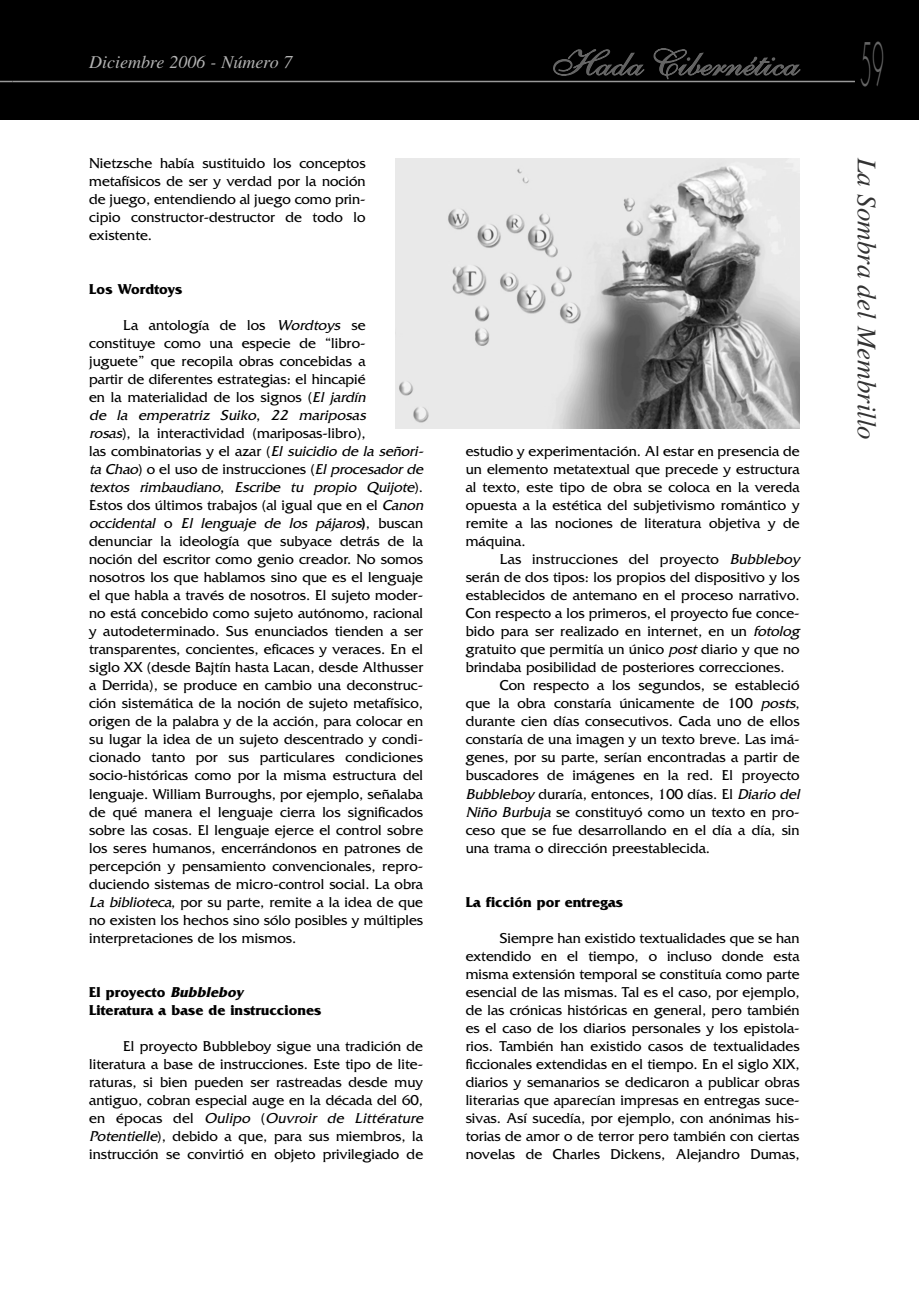
<style>
.page{position:relative;width:919px;height:1289px;background:#fff}
.page>*{position:absolute;margin:0;border:0;box-sizing:border-box;transform-origin:0 0}
.t1{font:36px "Shelley Allegro Script";color:#666;scale:1.12 1}
.t2{font:italic 27px "Times";color:#333}
.t3{font:italic 18px "Times";color:#b3b3b3}
.t4{font:15px/18px "Friz Quadrata";color:#000;text-align:justify}
.t5{font:700 15px/18px "Friz Quadrata";color:#000}
.s1{font-style:italic}
.s2{font-weight:700}
.s3{font-family:"Futura";font-weight:300;font-size:58.2px}
</style>
<div class="page">
<div style="left:13px;top:1px;width:905px;height:119px;background:#000"></div>
<img style="left:395px;top:158px;width:404px;height:270px">
<div style="left:0;top:1px;width:13px;height:119px;background:#000"></div>
<svg style="left:0;top:81px;width:13px;height:1px"></svg>
<hr style="left:13px;top:81px;width:841px;height:1px;background:#999">
<p class="t3" style="left:89px;top:56px;width:205px">Diciembre 2006 - Número 7</p>
<p class="t4" style="left:89px;top:156px;width:278px">Nietzsche había sustituido los conceptos metafísicos de ser y verdad por la noción de juego, entendiendo al juego como prin&shy;cipio constructor-destructor de todo lo existente.</p>
<p class="t5" style="left:89px;top:282px;width:95px">Los Wordtoys</p>
<p class="t4" style="left:89px;top:318px;width:338px;text-align:left;text-indent:34px">La antología de los <span class="s1">Wordtoys</span> se constituye como una especie de “libro-<br>juguete” que recopila obras concebidas a<br>partir de diferentes estrategias: el hincapié<br>en la materialidad de los signos (<span class="s1">El jardín<br>de la emperatriz Suiko</span>, <span class="s1">22 mariposas<br>rosas</span>), la interactividad (mariposas-libro),<br>las combinatorias y el azar (<span class="s1">El suicidio de la señori&shy;ta Chao</span>) o el uso de instrucciones (<span class="s1">El procesador de textos rimbaudiano</span>, <span class="s1">Escribe tu propio Quijote</span>) .<br>Estos dos últimos trabajos (al igual que en el <span class="s1">Canon occidental</span> o <span class="s1">El lenguaje de los pájaros</span><span class="s2">)</span> , b u s c a n denunciar la ideología que subyace detrás de la noción del escritor como genio creador. No somos nosotros los que hablamos sino que es el lenguaje el que habla a través de nosotros. El sujeto moder&shy;no está concebido como sujeto autónomo, racional y autodeterminado. Sus enunciados tienden a ser transparentes, concientes, eficaces y veraces. En el siglo XX (desde Bajtín hasta Lacan, desde Althusser a Derrida), se produce en cambio una deconstruc&shy;ción sistemática de la noción de sujeto metafísico, origen de la palabra y de la acción, para colocar en su lugar la idea de un sujeto descentrado y condi&shy;cionado tanto por sus particulares condiciones socio-históricas como por la misma estructura del lenguaje. William Burroughs, por ejemplo, señalaba de qué manera el lenguaje cierra los significados sobre las cosas. El lenguaje ejerce el control sobre los seres humanos, encerrándonos en patrones de percepción y pensamiento convencionales, repro&shy;duciendo sistemas de micro-control social. La obra <span class="s1">La biblioteca</span>, por su parte, remite a la idea de que no existen los hechos sino sólo posibles y múltiples interpretaciones de los mismos.</p>
<p class="t5" style="left:89px;top:984px;width:234px">El proyecto <span class="s1">Bubbleboy<br></span>Literatura a base de instrucciones</p>
<p class="t4" style="left:89px;top:1038px;width:338px;text-align:left;text-indent:34px">El proyecto Bubbleboy sigue una tradición de literatura a base de instrucciones. Este tipo de lite&shy;raturas, si bien pueden ser rastreadas desde muy antiguo, cobran especial auge en la década del 60, e n é p o c a s d e l <span class="s1">Oulipo</span> ( <span class="s1">Ouvroir de Littérature Potentielle</span>), debido a que, para sus miembros, la instrucción se convirtió en objeto privilegiado de</p>
<h1 class="t1" style="left:553px;top:53px;width:297px">Hada Cibernética <span class="s3">59</span></h1>
<p class="t4" style="left:465px;top:444px;width:335px">estudio y experimentación. Al estar en presencia de un elemento metatextual que precede y estructura al texto, este tipo de obra se coloca en la vereda opuesta a la estética del subjetivismo romántico y remite a las nociones de literatura objetiva y de máquina.</p>
<p class="t4" style="left:465px;top:552px;width:335px;text-indent:34px">Las instrucciones del proyecto <span class="s1">Bubbleboy </span>serán de dos tipos: los propios del dispositivo y los establecidos de antemano en el proceso narrativo.<br>Con respecto a los primeros, el proyecto fue conce&shy;bido para ser realizado en internet, en un <span class="s1">fotolog </span>gratuito que permitía un único <span class="s1">post</span> diario y que no brindaba posibilidad de posteriores correcciones.</p>
<p class="t4" style="left:465px;top:678px;width:338px;text-align:left;text-indent:34px">Con respecto a los segundos, se estableció que la obra constaría únicamente de 100 <span class="s1">posts</span>, durante cien días consecutivos. Cada uno de ellos constaría de una imagen y un texto breve. Las imá&shy;genes, por su parte, serían encontradas a partir de buscadores de imágenes en la red. El proyecto <span class="s1">Bubbleboy</span> duraría, entonces, 100 días. El <span class="s1">Diario del Niño Burbuja</span> se constituyó como un texto en pro&shy;ceso que se fue desarrollando en el día a día, sin una trama o dirección preestablecida.</p>
<p class="t5" style="left:465px;top:894px;width:159px">La ficción por entregas</p>
<p class="t4" style="left:465px;top:930px;width:335px;text-indent:34px">Siempre han existido textualidades que se han extendido en el tiempo, o incluso donde esta misma extensión temporal se constituía como parte esencial de las mismas. Tal es el caso, por ejemplo, de las crónicas históricas en general, pero también es el caso de los diarios personales y los epistola&shy;rios. También han existido casos de textualidades ficcionales extendidas en el tiempo. En el siglo XIX, diarios y semanarios se dedicaron a publicar obras literarias que aparecían impresas en entregas suce&shy;sivas. Así sucedía, por ejemplo, con anónimas his&shy;torias de amor o de terror pero también con ciertas novelas de Charles Dickens, Alejandro Dumas,</p>
<h2 class="t2" style="left:876px;top:158px;width:283px;rotate:90deg">La Sombra del Membrillo</h2>
</div>
